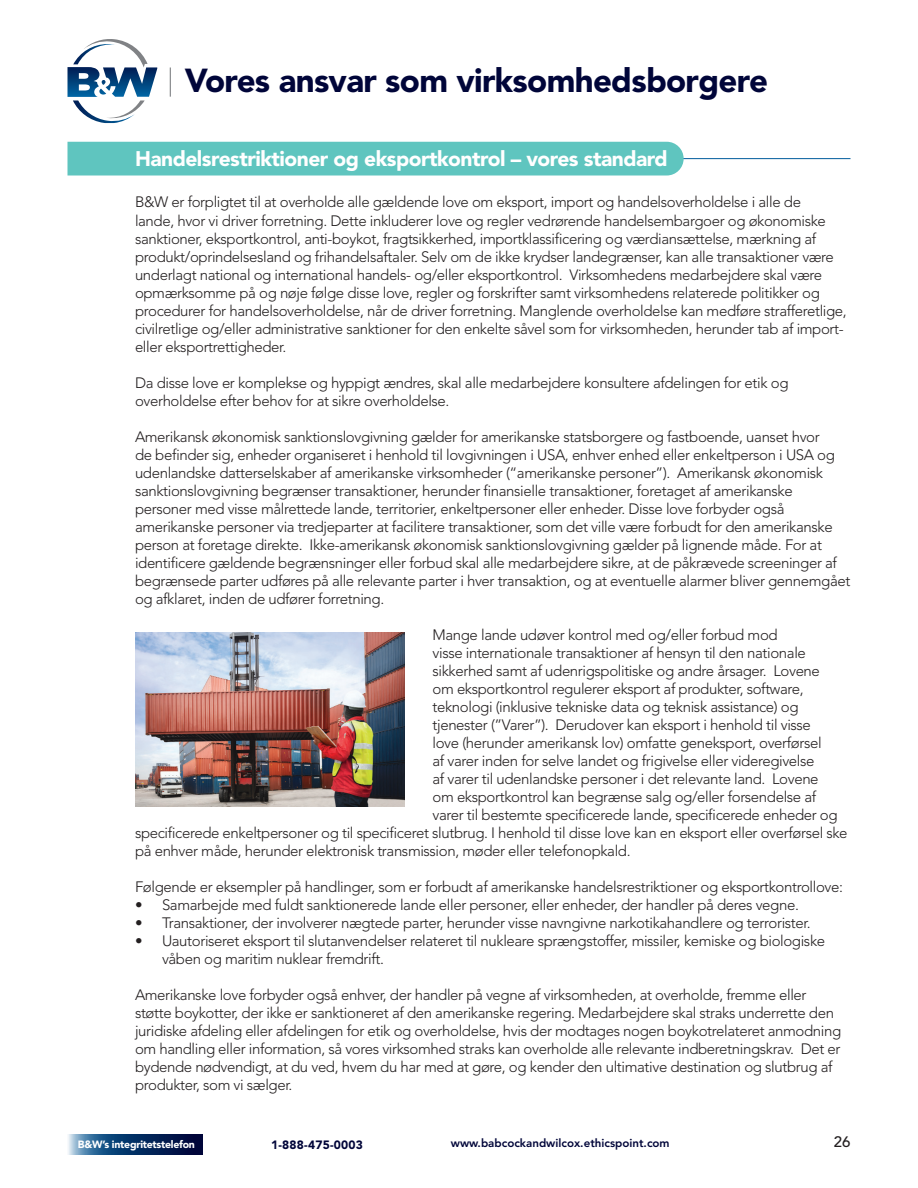
<style>
.page{position:relative;width:918px;height:1188px;background:#fff}
.page>*{position:absolute;margin:0;border:0;box-sizing:border-box;transform-origin:0 0}
.t1{font:900 33px "Avenir LT Std";letter-spacing:-.02em;color:#000539}
.H_2{font:900 21px "Avenir LT Std";letter-spacing:-.025em;color:#fff}
.t2{font:300 15px/18px "Avenir LT Std";letter-spacing:-.025em;color:#231f20}
.t3{font:500 15px "Avenir LT Std";color:#231f20}
.t4{font:900 12px "Avenir LT Std";letter-spacing:.02em;color:#000539}
.t5{font:800 11.55px "Avenir LT Std";color:#000539}
.t6{font:900 10.5px "Avenir LT Std";letter-spacing:-.025em;color:#fff}
</style>
<div class="page">
<svg style="left:68px;top:1134px;width:134px;height:20px;background:#1c4071"></svg>
<hr style="left:108px;top:158px;width:742px;height:1px;background:#005c9c">
<div style="left:68px;top:142px;width:616px;height:34px;background:#5fc5bf"></div>
<img style="left:135px;top:632px;width:270px;height:175px">
<svg style="left:170px;top:68px;width:1px;height:29px"></svg>
<svg style="left:68px;top:39px;width:89px;height:84px"></svg>
<p class="t1" style="left:185px;top:61px;width:585px">Vores ansvar som virksomhedsborgere</p>
<p class="H_2" style="left:135px;top:146px;width:534px">Handelsrestriktioner og eksportkontrol – vores standard</p>
<p class="t2" style="left:135px;top:192px;width:692px;line-height:19.5px">B&amp;W er forpligtet til at overholde alle gældende love om eksport, import og handelsoverholdelse i alle de lande, hvor vi driver forretning. Dette inkluderer love og regler vedrørende handelsembargoer og økonomiske</p>
<p class="t2" style="left:135px;top:230px;width:713px">sanktioner, eksportkontrol, anti-boykot, fragtsikkerhed, importklassificering og værdiansættelse, mærkning af produkt/oprindelsesland og frihandelsaftaler. Selv om de ikke krydser landegrænser, kan alle transaktioner være underlagt national og international handels- og/eller eksportkontrol. Virksomhedens medarbejdere skal være opmærksomme på og nøje følge disse love, regler og forskrifter samt virksomhedens relaterede politikker og procedurer for handelsoverholdelse, når de driver forretning. Manglende overholdelse kan medføre strafferetlige, civilretlige og/eller administrative sanktioner for den enkelte såvel som for virksomheden, herunder tab af import&shy;eller eksportrettigheder.</p>
<p class="t2" style="left:135px;top:374px;width:655px">Da disse love er komplekse og hyppigt ændres, skal alle medarbejdere konsultere afdelingen for etik og overholdelse efter behov for at sikre overholdelse.</p>
<p class="t2" style="left:135px;top:428px;width:717px">Amerikansk økonomisk sanktionslovgivning gælder for amerikanske statsborgere og fastboende, uanset hvor<br>de befinder sig, enheder organiseret i henhold til lovgivningen i USA, enhver enhed eller enkeltperson i USA og udenlandske datterselskaber af amerikanske virksomheder (“amerikanske personer”). Amerikansk økonomisk sanktionslovgivning begrænser transaktioner, herunder finansielle transaktioner, foretaget af amerikanske personer med visse målrettede lande, territorier, enkeltpersoner eller enheder. Disse love forbyder også amerikanske personer via tredjeparter at facilitere transaktioner, som det ville være forbudt for den amerikanske person at foretage direkte. Ikke-amerikansk økonomisk sanktionslovgivning gælder på lignende måde. For at identificere gældende begrænsninger eller forbud skal alle medarbejdere sikre, at de påkrævede screeninger af begrænsede parter udføres på alle relevante parter i hver transaktion, og at eventuelle alarmer bliver gennemgået og afklaret, inden de udfører forretning.</p>
<p class="t2" style="left:433px;top:626px;width:347px">Mange lande udøver kontrol med og/eller forbud mod</p>
<p class="t2" style="left:433px;top:644px;width:375px">visse internationale transaktioner af hensyn til den nationale</p>
<p class="t2" style="left:433px;top:662px;width:389px">sikkerhed samt af udenrigspolitiske og andre årsager. Lovene</p>
<p class="t2" style="left:433px;top:680px;width:373px">om eksportkontrol regulerer eksport af produkter, software,</p>
<p class="t2" style="left:433px;top:698px;width:368px">teknologi (inklusive tekniske data og teknisk assistance) og</p>
<p class="t2" style="left:433px;top:716px;width:380px">tjenester (”Varer”). Derudover kan eksport i henhold til visse</p>
<p class="t2" style="left:433px;top:734px;width:391px">love (herunder amerikansk lov) omfatte geneksport, overførsel</p>
<p class="t2" style="left:433px;top:752px;width:383px">af varer inden for selve landet og frigivelse eller videregivelse</p>
<p class="t2" style="left:433px;top:770px;width:388px">af varer til udenlandske personer i det relevante land. Lovene</p>
<p class="t2" style="left:433px;top:788px;width:385px">om eksportkontrol kan begrænse salg og/eller forsendelse af</p>
<p class="t2" style="left:433px;top:806px;width:407px">varer til bestemte specificerede lande, specificerede enheder og</p>
<p class="t2" style="left:135px;top:824px;width:714px">specificerede enkeltpersoner og til specificeret slutbrug. I henhold til disse love kan en eksport eller overførsel ske</p>
<p class="t2" style="left:135px;top:842px;width:497px">på enhver måde, herunder elektronisk transmission, møder eller telefonopkald.</p>
<p class="t2" style="left:135px;top:878px;width:710px">Følgende er eksempler på handlinger, som er forbudt af amerikanske handelsrestriktioner og eksportkontrollove:</p>
<p class="t2" style="left:135px;top:896px;width:665px">• Samarbejde med fuldt sanktionerede lande eller personer, eller enheder, der handler på deres vegne.</p>
<p class="t2" style="left:135px;top:914px;width:677px">• Transaktioner, der involverer nægtede parter, herunder visse navngivne narkotikahandlere og terrorister.</p>
<p class="t2" style="left:162px;top:932px;width:665px;text-indent:-27px">• Uautoriseret eksport til slutanvendelser relateret til nukleare sprængstoffer, missiler, kemiske og biologiske våben og maritim nuklear fremdrift.</p>
<p class="t2" style="left:135px;top:986px;width:708px">Amerikanske love forbyder også enhver, der handler på vegne af virksomheden, at overholde, fremme eller støtte boykotter, der ikke er sanktioneret af den amerikanske regering. Medarbejdere skal straks underrette den juridiske afdeling eller afdelingen for etik og overholdelse, hvis der modtages nogen boykotrelateret anmodning om handling eller information, så vores virksomhed straks kan overholde alle relevante indberetningskrav. Det er bydende nødvendigt, at du ved, hvem du har med at gøre, og kender den ultimative destination og slutbrug af produkter, som vi sælger.</p>
<p class="t6" style="left:78px;top:1138px;width:119px">B&amp;W’s integritetstelefon</p>
<p class="t4" style="left:271px;top:1137px;width:93px">1-888-475-0003</p>
<p class="t5" style="left:451px;top:1136px;width:220px">www.babcockandwilcox.ethicspoint.com</p>
<p class="t3" style="left:834px;top:1134px;width:18px">26</p>
</div>
